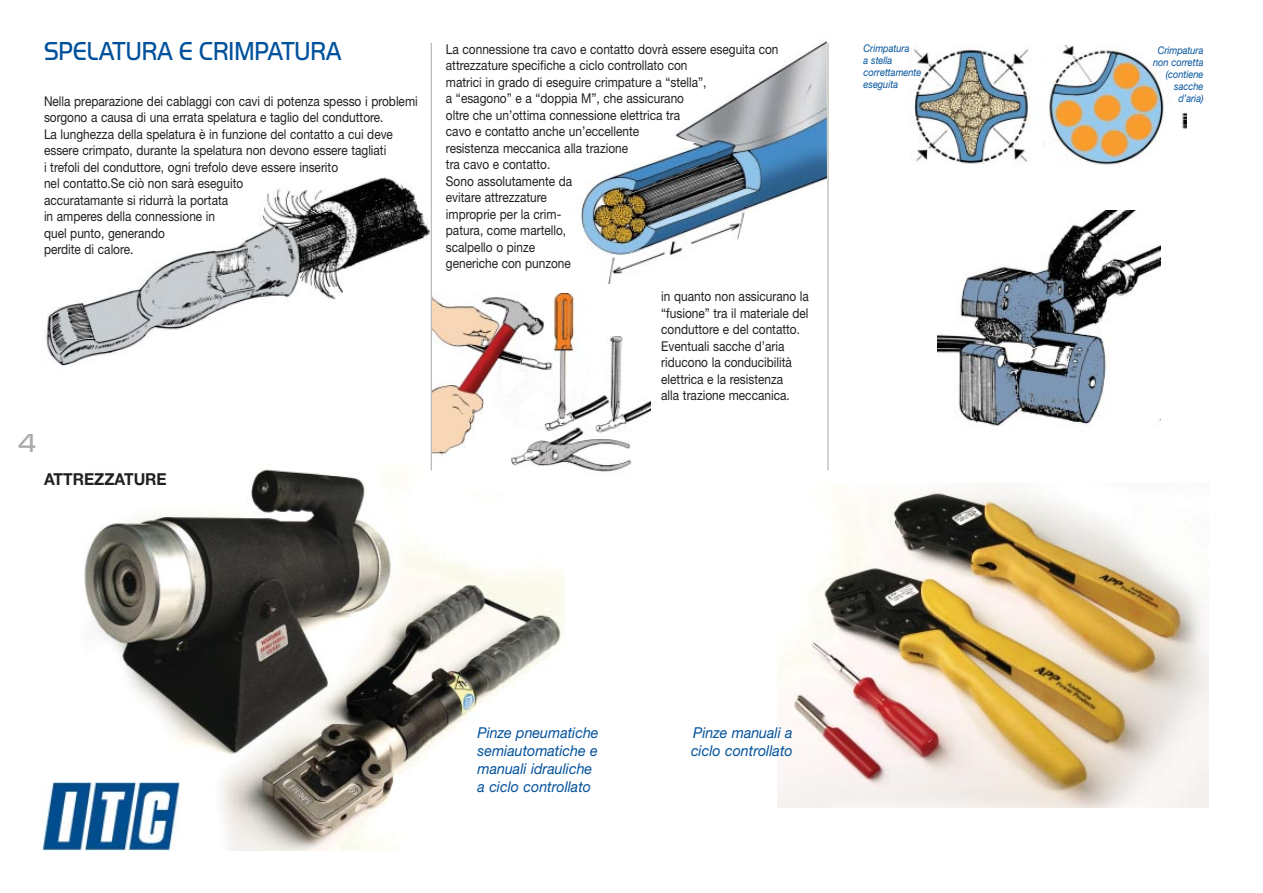
<style>
.page{position:relative;width:1263px;height:893px;background:#fff}
.page>*{position:absolute;margin:0;border:0;box-sizing:border-box;transform-origin:0 0}
.t1{font:27px "Handel Got D Ligh";color:#00519c;scale:.85 1}
.t2{font:27px "Handel Got D Ligh";color:#a7a9ac;scale:.95 1}
.t3{font:700 16.5px "Helvetica Neue";color:#231f20;scale:.95 1}
.t4{font:italic 15px/18px "Helvetica Neue";color:#00519c;scale:.95 1}
.t5{font:13.5px/16.5px "Helvetica Neue";color:#231f20;scale:.88 1}
.t6{font:italic 10.5px/12px "Helvetica Neue";color:#00519c;scale:.88 1}
</style>
<div class="page">
<img style="left:65px;top:464px;width:500px;height:387px">
<img style="left:913px;top:45px;width:273px;height:120px">
<img style="left:938px;top:211px;width:222px;height:215px">
<hr style="left:431px;top:43px;width:1px;height:427px;background:#a8a89d">
<img style="left:45px;top:177px;width:385px;height:189px">
<img style="left:581px;top:41px;width:246px;height:242px">
<div style="left:432px;top:294px;width:228px;height:189px;background:#fff"></div>
<img style="left:432px;top:294px;width:218px;height:178px">
<img style="left:777px;top:483px;width:431px;height:325px">
<hr style="left:828px;top:43px;width:1px;height:427px;background:#a8a89d">
<img style="left:43px;top:783px;width:138px;height:68px">
<h1 class="t1" style="left:44px;top:42px;width:352px">SPELATURA E CRIMPATURA</h1>
<p class="t5" style="left:44px;top:94px;width:426px">Nella preparazione dei cablaggi con cavi di potenza spesso i problemi sorgono a causa di una errata spelatura e taglio del conduttore.<br>La lunghezza della spelatura è in funzione del contatto a cui deve essere crimpato, durante la spelatura non devono essere tagliati<br>i trefoli del conduttore, ogni trefolo deve essere inserito<br>nel contatto.Se ciò non sarà eseguito<br>accuratamante si ridurrà la portata<br>in amperes della connessione in<br>quel punto, generando<br>perdite di calore.</p>
<h1 class="t2" style="left:18px;top:434px;width:20px">4</h1>
<p class="t3" style="left:44px;top:473px;width:131px">ATTREZZATURE</p>
<p class="t5" style="left:446px;top:42px;width:379px">La connessione tra cavo e contatto dovrà essere eseguita con attrezzature specifiche a ciclo controllato con<br>matrici in grado di eseguire crimpature a “stella”,<br>a “esagono” e a “doppia M”, che assicurano<br>oltre che un’ottima connessione elettrica tra<br>cavo e contatto anche un’eccellente<br>resistenza meccanica alla trazione<br>tra cavo e contatto.<br>Sono assolutamente da<br>evitare attrezzature<br>improprie per la crim-<br>patura, come martello,<br>scalpello o pinze<br>generiche con punzone</p>
<p class="t5" style="left:661px;top:290px;width:169px">in quanto non assicurano la “fusione” tra il materiale del conduttore e del contatto.<br>Eventuali sacche d’aria riducono la conducibilità elettrica e la resistenza<br>alla trazione meccanica.</p>
<p class="t6" style="left:864px;top:43px;width:67px">Crimpatura<br>a stella correttamente eseguita</p>
<p class="t6" style="left:1153px;top:45px;width:59px;text-align:right">Crimpatura non corretta (contiene sacche d’aria)</p>
<p class="t4" style="left:478px;top:725px;width:129px">Pinze pneumatiche semiautomatiche e manuali idrauliche a ciclo controllato</p>
<p class="t4" style="left:691px;top:725px;width:109px">Pinze manuali a ciclo controllato</p>
</div>
